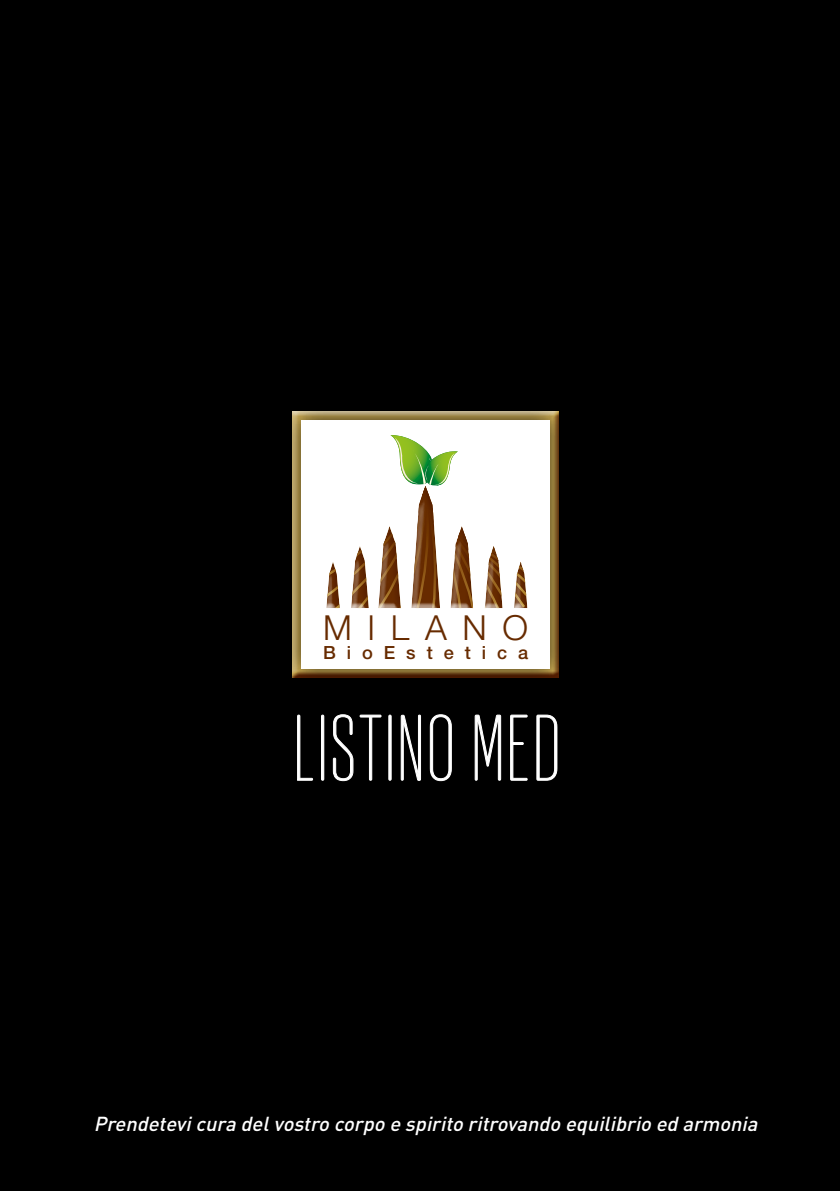
<style>
.page{position:relative;width:840px;height:1191px;background:#fff}
.page>*{position:absolute;margin:0;border:0;box-sizing:border-box;transform-origin:0 0}
.t1{font:74.2px "Obcecada Sans";letter-spacing:.07em;color:#fff}
.t2{font:300 34.6px "Helvetica Neue";letter-spacing:.455em;color:#672b00}
.t3{font:italic 500 20px "DIN";color:#fff}
.t4{font:500 18.2px "Helvetica Neue";letter-spacing:.6em;color:#672b00}
</style>
<div class="page">
<div style="left:0;top:0;width:839px;height:1191px;background:#000"></div>
<div style="left:281px;top:400px;width:288px;height:288px;background:#000;opacity:.75"></div>
<div style="left:301px;top:420px;width:248px;height:248px;background:#fff"></div>
<svg style="left:390px;top:435px;width:68px;height:50px"></svg>
<svg style="left:327px;top:485px;width:201px;height:124px"></svg>
<svg style="left:297px;top:714px;width:16px;height:67px"></svg>
<svg style="left:321px;top:714px;width:3px;height:67px"></svg>
<svg style="left:332px;top:714px;width:21px;height:67px"></svg>
<svg style="left:359px;top:714px;width:22px;height:67px"></svg>
<svg style="left:388px;top:714px;width:3px;height:67px"></svg>
<svg style="left:400px;top:714px;width:21px;height:67px"></svg>
<svg style="left:429px;top:714px;width:22px;height:67px"></svg>
<svg style="left:474px;top:714px;width:27px;height:67px"></svg>
<svg style="left:510px;top:714px;width:17px;height:67px"></svg>
<svg style="left:536px;top:714px;width:21px;height:67px"></svg>
<h2 class="t2" style="left:323px;top:607px;width:206px">MILANO</h2>
<p class="t4" style="left:323px;top:641px;width:206px">BioEstetica</p>
<h1 class="t1" style="left:295px;top:704px;width:265px">LISTINO MED</h1>
<p class="t3" style="left:94px;top:1111px;width:670px">Prendetevicura delvostro corpo e spirito ritrovando equilibrio ed armonia</p>
</div>
